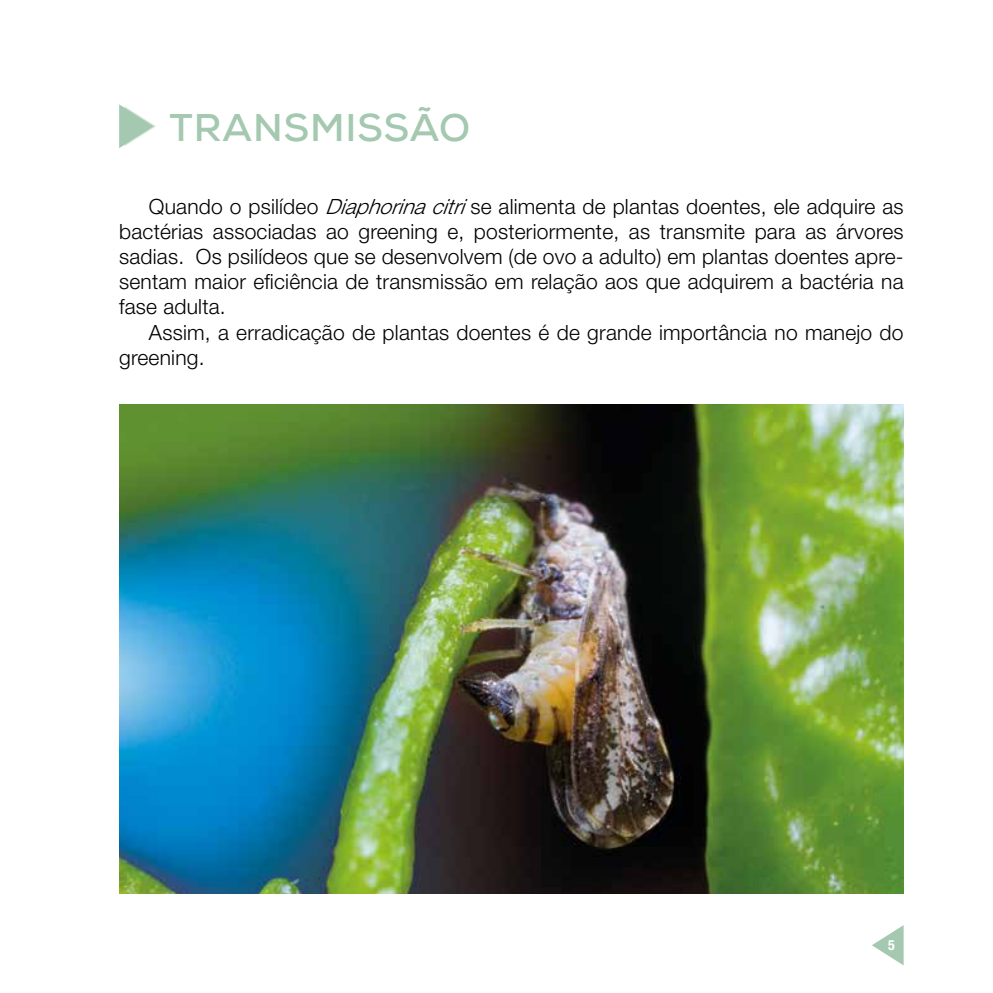
<style>
.page{position:relative;width:993px;height:993px;background:#fff}
.page>*{position:absolute;margin:0;border:0;box-sizing:border-box;transform-origin:0 0}
.t1{font:700 38.5px "Nexa";letter-spacing:.025em;color:#a4c8b0}
.t2{font:300 21px/25.2px "Helvetica Neue LT Std";letter-spacing:.01em;color:#000;text-align:justify}
.t3{font:700 condensed 14px "Helvetica Neue LT Std";color:#fff}
.s1{font-style:italic}
</style>
<div class="page">
<svg style="left:872px;top:925px;width:31px;height:40px"></svg>
<img style="left:119px;top:404px;width:784px;height:489px">
<svg style="left:119px;top:104px;width:37px;height:44px"></svg>
<h1 class="t1" style="left:169px;top:103px;width:302px">TRANSMISSÃO</h1>
<p class="t2" style="left:119px;top:193px;width:785px;text-indent:30px">Quando o psilídeo <span class="s1">Diaphorinacitri</span>se alimenta de plantas doentes, ele adquire as bactérias associadas ao greening e, posteriormente, as transmite para as árvores sadias. Os psilídeos que se desenvolvem (de ovo a adulto) em plantas doentes apre&shy;sentam maior eficiência de transmissão em relação aos que adquirem a bactéria na fase adulta.</p>
<p class="t2" style="left:119px;top:319px;width:785px;text-indent:30px">Assim, a erradicação de plantas doentes é de grande importância no manejo do greening.</p>
<p class="t3" style="left:888px;top:936px;width:8px">5</p>
</div>
